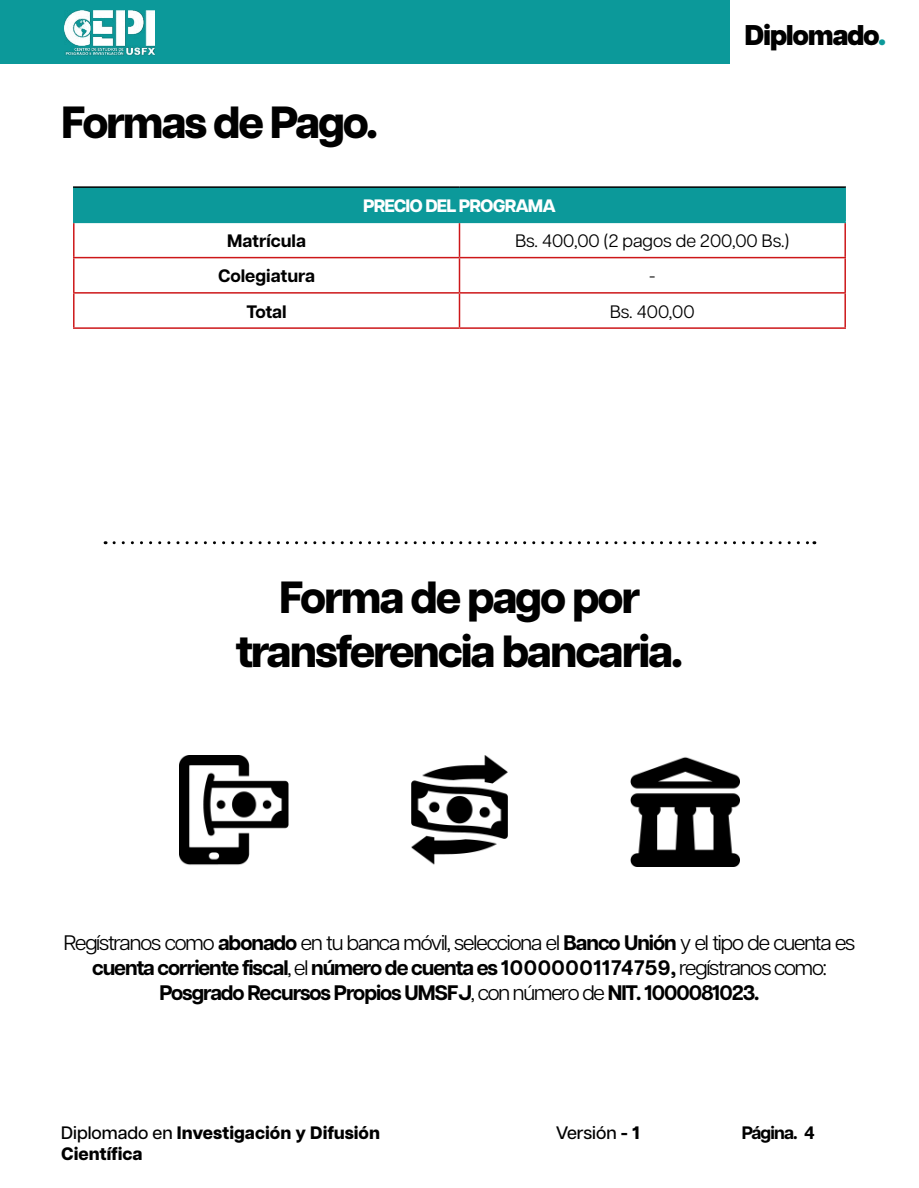
<style>
.page{position:relative;width:919px;height:1188px;background:#fff}
.page>*{position:absolute;margin:0;border:0;box-sizing:border-box;transform-origin:0 0}
.t1{font:800 45px/54px "Articulat CF";letter-spacing:-.05em;color:#000;text-align:center}
.t2{font:800 28.5px "Articulat CF";letter-spacing:-.05em;color:#000}
.t3{font:700 21px/25.2px "Articulat CF";letter-spacing:-.05em;color:#000;text-align:center}
.t4{font:800 18px/21.6px "Articulat CF";color:#000}
.t5{font:18px "Articulat CF";color:#000}
.t6{font:700 18px "Articulat CF";color:#000}
.t7{font:800 18px "Articulat CF";letter-spacing:-.05em;color:#fff}
.t8{font:500 18px "Articulat CF";color:#000}
.s1{color:#0c999a}
.s2{font-weight:400}
.s3{font-weight:500}
.s4{font-weight:800}
</style>
<div class="page">
<div style="left:0;top:0;width:729px;height:64px;background:#0c999a"></div>
<img style="left:65px;top:10px;width:90px;height:46px">
<div style="left:74px;top:187px;width:771px;height:35px;background:#0c999a"></div>
<hr style="left:73px;top:223px;width:1px;height:34px;background:#cd1719">
<hr style="left:458px;top:223px;width:2px;height:34px;background:#cd1719">
<hr style="left:844px;top:223px;width:1px;height:34px;background:#cd1719">
<hr style="left:73px;top:257px;width:386px;height:1px;background:#cd1719">
<hr style="left:73px;top:258px;width:1px;height:34px;background:#cd1719">
<hr style="left:459px;top:257px;width:386px;height:1px;background:#cd1719">
<hr style="left:458px;top:258px;width:2px;height:34px;background:#cd1719">
<hr style="left:844px;top:258px;width:1px;height:34px;background:#cd1719">
<hr style="left:73px;top:292px;width:386px;height:2px;background:#cd1719">
<hr style="left:73px;top:294px;width:1px;height:33px;background:#cd1719">
<hr style="left:459px;top:292px;width:386px;height:2px;background:#cd1719">
<hr style="left:458px;top:294px;width:2px;height:33px;background:#cd1719">
<hr style="left:844px;top:294px;width:1px;height:33px;background:#cd1719">
<hr style="left:73px;top:327px;width:386px;height:2px;background:#cd1719">
<hr style="left:459px;top:327px;width:386px;height:2px;background:#cd1719">
<hr style="left:73px;top:186px;width:386px;height:2px;background:#000">
<hr style="left:459px;top:186px;width:386px;height:2px;background:#000">
<hr style="left:73px;top:188px;width:1px;height:34px;background:#0c999a">
<hr style="left:73px;top:222px;width:386px;height:1px;background:#0c999a">
<hr style="left:459px;top:222px;width:386px;height:1px;background:#0c999a">
<img style="left:179px;top:755px;width:560px;height:112px">
<svg style="left:114px;top:541px;width:700px;height:3px"></svg>
<h1 class="t1" style="left:61px;top:98px;width:318px">Formas de Pago.</h1>
<p class="t7" style="left:363px;top:195px;width:194px">PRECIO DEL PROGRAMA</p>
<h2 class="t2" style="left:744px;top:18px;width:143px">Diplomado<span class="s1">.</span></h2>
<p class="t6" style="left:227px;top:230px;width:80px">Matrícula</p>
<p class="t5" style="left:515px;top:231px;width:275px">Bs. 400,00 (2 pagos de 200,00 Bs.)</p>
<p class="t6" style="left:218px;top:266px;width:98px">Colegiatura</p>
<p class="t5" style="left:649px;top:266px;width:8px">-</p>
<p class="t6" style="left:246px;top:301px;width:42px">Total</p>
<p class="t5" style="left:610px;top:301px;width:86px">Bs. 400,00</p>
<h1 class="t1" style="left:235px;top:574px;width:449px">Forma de pago por transferencia bancaria.</h1>
<p class="t3" style="left:64px;top:931px;width:792px"><span class="s2">Regístranos como</span> abonado <span class="s2">en tu banca móvil, selecciona el</span> Banco Unión <span class="s2">y el tipo de cuenta es </span>cuenta corriente fiscal<span class="s2">, el</span> número de cuenta es 10000001174759, <span class="s2">regístranos como:<br></span>Posgrado Recursos Propios UMSFJ<span class="s2">, con número de</span> NIT. 1000081023.</p>
<p class="t4" style="left:61px;top:1123px;width:320px"><span class="s3">Diplomado en</span> Investigación y Difusión<br>Científica</p>
<p class="t8" style="left:555px;top:1122px;width:86px">Versión <span class="s4">- 1</span></p>
<p class="t6" style="left:741px;top:1122px;width:75px">Página. 4</p>
</div>
